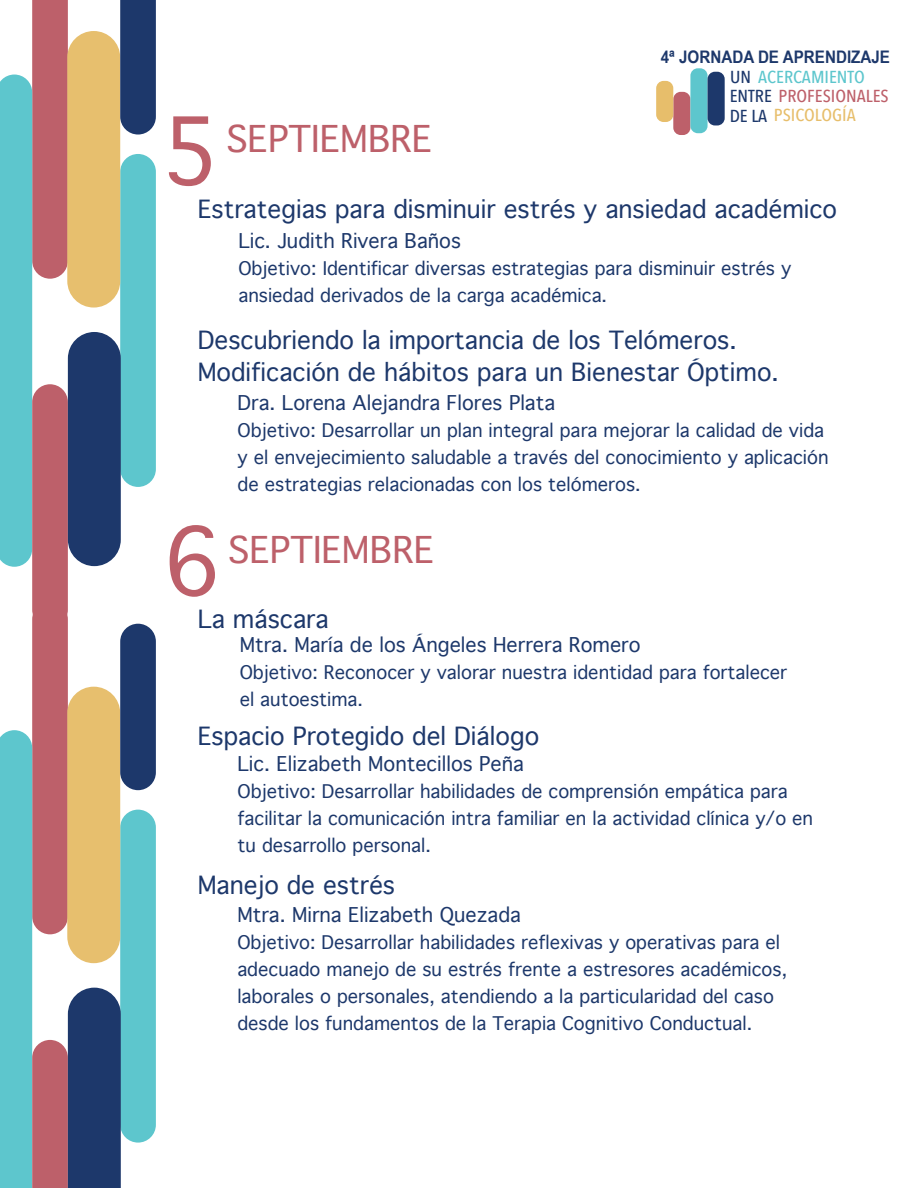
<style>
.page{position:relative;width:918px;height:1188px;background:#fff}
.page>*{position:absolute;margin:0;border:0;box-sizing:border-box;transform-origin:0 0}
.t1{font:89.25px "Geneva";color:#bd606a}
.t2{font:35.4px "Geneva";color:#bd606a}
.t3{font:24px/31.5px "Geneva";color:#1d386b}
.t4{font:19.5px "Geneva";color:#1d386b}
.t5{font:18px/27px "Geneva";color:#1d386b}
.t6{font:500 17.25px/19px "Avenir Next Condensed";color:#bd606a;scale:1.07 1}
.t7{font:700 17.25px "Arial Narrow";color:#1d386b;scale:1.07 1}
.s1{color:#1d386b}
.s2{color:#5dc6cd}
.s3{color:#e7be6b}
</style>
<div class="page">
<svg style="left:0;top:614px;width:156px;height:574px"></svg>
<div style="left:120px;top:624px;width:36px;height:166px;background:#1d386b;border-radius:18px"></div>
<div style="left:32px;top:384px;width:36px;height:244px;background:#bd606a;border-radius:18px"></div>
<svg style="left:0;top:0;width:156px;height:567px"></svg>
<div style="left:673px;top:92px;width:17px;height:43px;background:#bd606a;border-radius:7px"></div>
<div style="left:690px;top:68px;width:18px;height:65px;background:#5dc6cd;border-radius:7px"></div>
<div style="left:656px;top:81px;width:17px;height:41px;background:#e7be6b;border-radius:7px"></div>
<div style="left:708px;top:72px;width:17px;height:53px;background:#1d386b;border-radius:7px"></div>
<p class="t7" style="left:661px;top:44px;width:216px">4ª JORNADA DE APRENDIZAJE</p>
<p class="t6" style="left:730px;top:67px;width:150px"><span class="s1">UN</span> <span class="s2">ACERCAMIENTO<br></span><span class="s1">ENTRE</span> PROFESIONALES<br><span class="s1">DE LA</span> <span class="s3">PSICOLOGÍA</span></p>
<h1 class="t1" style="left:160px;top:101px;width:61px">5</h1>
<h2 class="t2" style="left:226px;top:119px;width:208px">SEPTIEMBRE</h2>
<h3 class="t3" style="left:198px;top:194px;width:641px">Estrategias para disminuir estrés y ansiedad académico</h3>
<p class="t4" style="left:238px;top:229px;width:224px">Lic. Judith Rivera Baños</p>
<p class="t5" style="left:238px;top:255px;width:555px">Objetivo: Identificar diversas estrategias para disminuir estrés y ansiedad derivados de la carga académica.</p>
<h3 class="t3" style="left:198px;top:325px;width:583px">Descubriendo la importancia de los Telómeros.<br>Modificación de hábitos para un Bienestar Óptimo.</h3>
<p class="t4" style="left:238px;top:392px;width:319px">Dra. Lorena Alejandra Flores Plata</p>
<p class="t5" style="left:238px;top:417px;width:592px">Objetivo: Desarrollar un plan integral para mejorar la calidad de vida y el envejecimiento saludable a través del conocimiento y aplicación de estrategias relacionadas con los telómeros.</p>
<h1 class="t1" style="left:162px;top:512px;width:61px">6</h1>
<h2 class="t2" style="left:228px;top:530px;width:208px">SEPTIEMBRE</h2>
<h3 class="t3" style="left:198px;top:604px;width:133px">La máscara</h3>
<p class="t4" style="left:240px;top:634px;width:402px">Mtra. María de los Ángeles Herrera Romero</p>
<p class="t5" style="left:240px;top:660px;width:549px">Objetivo: Reconocer y valorar nuestra identidad para fortalecer el autoestima.</p>
<h3 class="t3" style="left:198px;top:721px;width:343px">Espacio Protegido del Diálogo</h3>
<p class="t4" style="left:238px;top:753px;width:288px">Lic. Elizabeth Montecillos Peña</p>
<p class="t5" style="left:238px;top:778px;width:577px">Objetivo: Desarrollar habilidades de comprensión empática para facilitar la comunicación intra familiar en la actividad clínica y/o en tu desarrollo personal.</p>
<h3 class="t3" style="left:198px;top:870px;width:199px">Manejo de estrés</h3>
<p class="t4" style="left:237px;top:904px;width:285px">Mtra. Mirna Elizabeth Quezada</p>
<p class="t5" style="left:237px;top:930px;width:551px">Objetivo: Desarrollar habilidades reflexivas y operativas para el adecuado manejo de su estrés frente a estresores académicos, laborales o personales, atendiendo a la particularidad del caso desde los fundamentos de la Terapia Cognitivo Conductual.</p>
</div>
